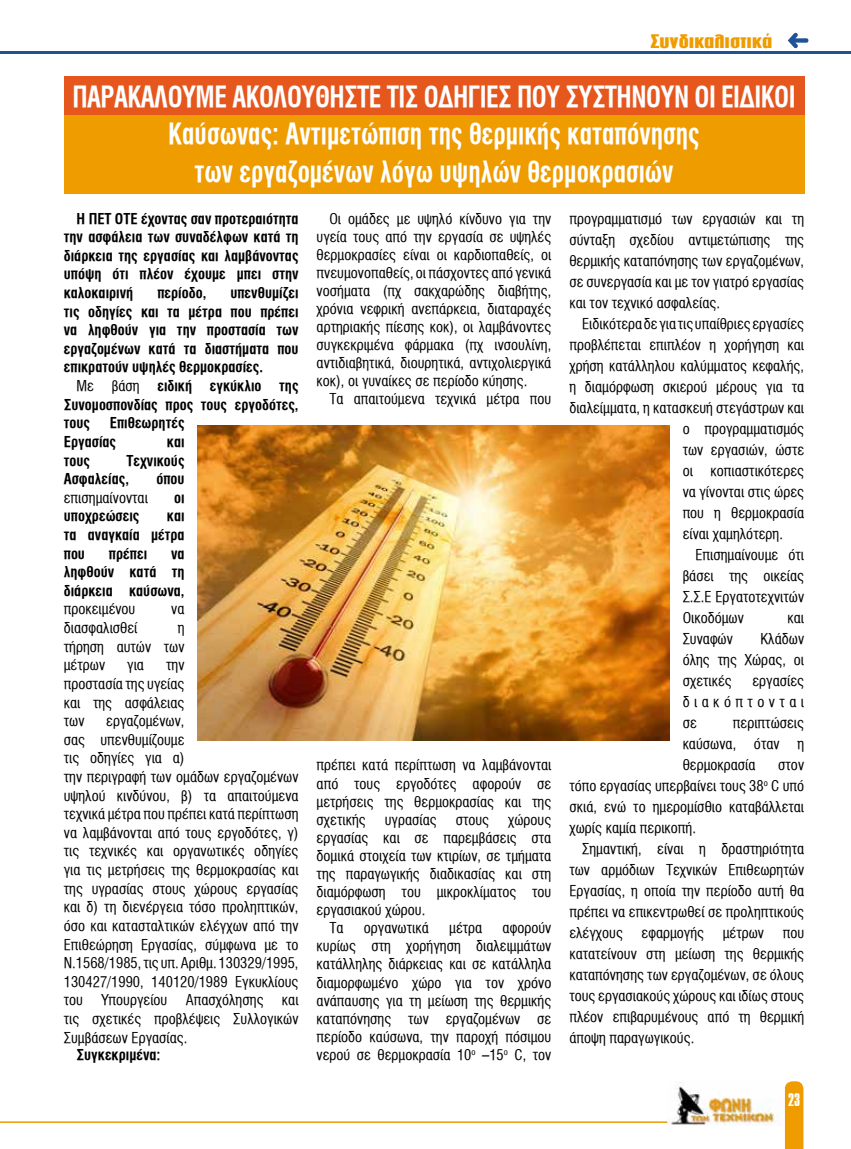
<style>
.page{position:relative;width:851px;height:1149px;background:#fff}
.page>*{position:absolute;margin:0;border:0;box-sizing:border-box;transform-origin:0 0}
.t1{font:29.25px/37.2px "UB Helvetica Cond Bold";color:#fff;text-align:center;scale:.9 1}
.t2{font:800 19.5px "CF Eteocles";color:#ee9c00;scale:1.2 1}
.t3{font:15.6px "CF Compacta BT Roman";color:#fff}
.t4{font:15px/18.6px "UB Helvetica Cond";color:#000;text-align:justify}
.t5{font:15px/18.6px "UB Helvetica Cond Bold";color:#000;text-align:justify}
.s1{font-family:"UB Helvetica Cond"}
</style>
<div class="page">
<hr style="left:0;top:1120px;width:667px;height:2px;background:#ee9c00">
<svg style="left:787px;top:33px;width:21px;height:15px"></svg>
<hr style="left:0;top:52px;width:850px;height:2px;background:#215298">
<svg style="left:784px;top:1081px;width:19px;height:67px"></svg>
<img style="left:666px;top:1082px;width:113px;height:42px">
<div style="left:64px;top:77px;width:740px;height:116px;background:#e6571e"></div>
<div style="left:64px;top:115px;width:740px;height:78px;background:#ee9c00"></div>
<img style="left:197px;top:425px;width:472px;height:315px">
<h2 class="t2" style="left:650px;top:31px;width:103px">Συνδικαλιστικά</h2>
<h1 class="t1" style="left:72px;top:78px;width:804px">ΠΑΡΑΚΑΛΟΥΜΕ ΑΚΟΛΟΥΘΗΣΤΕ ΤΙΣ ΟΔΗΓΙΕΣ ΠΟΥ ΣΥΣΤΗΝΟΥΝ ΟΙ ΕΙΔΙΚΟΙ<br>Καύσωνας: Αντιμετώπιση της θερμικής καταπόνησης<br>των εργαζομένων λόγω υψηλών θερμοκρασιών</h1>
<p class="t5" style="left:64px;top:209px;width:236px;text-indent:13px">Η ΠΕΤ ΟΤΕ έχοντας σαν προτεραιότητα την ασφάλεια των συναδέλφων κατά τη διάρκεια της εργασίας και λαμβάνοντας υπόψη ότι πλέον έχουμε μπει στην καλοκαιρινή</p>
<p class="t4" style="left:316px;top:209px;width:236px;line-height:18px;text-indent:13px">Οι ομάδες με υψηλό κίνδυνο για την υγεία τους από την εργασία σε υψηλές θερμοκρασίες είναι οι καρδιοπαθείς, οι πνευμονοπαθείς, οι πάσχοντες από γενικά νοσήματα (πχ σακχαρώδης διαβήτης, χρόνια νεφρική ανεπάρκεια, διαταραχές αρτηριακής πίεσης κοκ), οι λαμβάνοντες συγκεκριμένα φάρμακα (πχ ινσουλίνη, αντιδιαβητικά, διουρητικά, αντιχολιεργικά κοκ), οι γυναίκες σε περίοδο κύησης.</p>
<p class="t4" style="left:329px;top:390px;width:223px">Τα απαιτούμενα τεχνικά μέτρα που</p>
<p class="t4" style="left:569px;top:208px;width:236px;line-height:21px">προγραμματισμό των εργασιών και τη σύνταξη σχεδίου αντιμετώπισης της θερμικής καταπόνησης των εργαζομένων, σε συνεργασία και με τον γιατρό εργασίας και τον τεχνικό ασφαλείας.</p>
<p class="t4" style="left:582px;top:314px;width:223px">Ειδικότερα δε για τις υπαίθριες εργασίες</p>
<p class="t4" style="left:569px;top:335px;width:236px">προβλέπεται επιπλέον η χορήγηση και</p>
<p class="t4" style="left:569px;top:356px;width:236px">χρήση κατάλληλου καλύμματος κεφαλής,</p>
<p class="t4" style="left:569px;top:377px;width:236px">η διαμόρφωση σκιερού μέρους για τα</p>
<p class="t4" style="left:569px;top:398px;width:236px">διαλείμματα, η κατασκευή στεγάστρων και</p>
<p class="t4" style="left:682px;top:419px;width:123px">ο προγραμματισμός</p>
<p class="t4" style="left:682px;top:440px;width:123px">των εργασιών, ώστε</p>
<p class="t4" style="left:682px;top:461px;width:123px">οι κοπιαστικότερες</p>
<p class="t4" style="left:682px;top:482px;width:123px">να γίνονται στις ώρες</p>
<p class="t4" style="left:682px;top:503px;width:123px">που η θερμοκρασία</p>
<p class="t4" style="left:682px;top:524px;width:102px">είναι χαμηλότερη.</p>
<p class="t4" style="left:695px;top:545px;width:110px">Επισημαίνουμε ότι</p>
<p class="t4" style="left:682px;top:566px;width:123px">βάσει της οικείας</p>
<p class="t4" style="left:682px;top:587px;width:123px">Σ.Σ.Ε Εργατοτεχνιτών</p>
<p class="t4" style="left:682px;top:608px;width:63px">Οικοδόμων</p>
<p class="t4" style="left:787px;top:608px;width:18px">και</p>
<p class="t4" style="left:682px;top:629px;width:52px">Συναφών</p>
<p class="t5" style="left:64px;top:283px;width:236px;text-indent:166px">υπενθυμίζει τις οδηγίες και τα μέτρα που πρέπει να ληφθούν για την προστασία των εργαζομένων κατά τα διαστήματα που επικρατούν υψηλές θερμοκρασίες.</p>
<p class="t5" style="left:64px;top:376px;width:236px;text-indent:13px"><span class="s1">Με βάση</span> ειδική εγκύκλιο της Συνομοσπονδίας προς τους εργοδότες, τους</p>
<p class="t5" style="left:157px;top:283px;width:50px">περίοδο,</p>
<p class="t5" style="left:64px;top:414px;width:122px;text-indent:46px">Επιθεωρητές<br>Εργασίας</p>
<p class="t5" style="left:167px;top:432px;width:19px">και</p>
<p class="t5" style="left:64px;top:451px;width:122px;text-indent:63px">Τεχνικούς<br>Ασφαλείας,</p>
<p class="t5" style="left:64px;top:451px;width:28px">τους</p>
<p class="t5" style="left:156px;top:469px;width:30px">όπου</p>
<p class="t4" style="left:64px;top:488px;width:86px">επισημαίνονται</p>
<p class="t5" style="left:174px;top:488px;width:12px">οι</p>
<p class="t5" style="left:64px;top:507px;width:77px">υποχρεώσεις</p>
<p class="t5" style="left:64px;top:507px;width:122px;text-indent:103px">και τα αναγκαία μέτρα που</p>
<p class="t5" style="left:109px;top:544px;width:40px">πρέπει</p>
<p class="t5" style="left:64px;top:544px;width:122px;text-indent:107px">να ληφθούν κατά τη διάρκεια καύσωνα,</p>
<p class="t4" style="left:64px;top:600px;width:73px">προκειμένου</p>
<p class="t4" style="left:171px;top:600px;width:15px">να</p>
<p class="t4" style="left:64px;top:618px;width:75px">διασφαλισθεί</p>
<p class="t4" style="left:64px;top:618px;width:122px;text-indent:114px">η τήρηση αυτών των μέτρων</p>
<p class="t4" style="left:682px;top:628px;width:123px;line-height:21px;text-indent:78px">Κλάδων όλης της Χώρας, οι σχετικές</p>
<p class="t4" style="left:127px;top:655px;width:18px">για</p>
<p class="t4" style="left:64px;top:655px;width:122px;text-indent:102px">την προστασία της υγείας και της ασφάλειας των</p>
<p class="t4" style="left:682px;top:670px;width:123px;line-height:21px;text-indent:70px">εργασίες διακόπτονται σε</p>
<p class="t4" style="left:64px;top:711px;width:236px;text-align:left;text-indent:42px">εργαζομένων,<br>σας υπενθυμίζουμε<br>τις οδηγίες για α)<br>την περιγραφή των ομάδων εργαζομένων υψηλού κινδύνου, β) τα απαιτούμενα τεχνικά μέτρα που πρέπει κατά περίπτωση να λαμβάνονται από τους εργοδότες, γ) τις τεχνικές και οργανωτικές οδηγίες για τις μετρήσεις της θερμοκρασίας και της υγρασίας στους χώρους εργασίας και δ) τη διενέργεια τόσο προληπτικών, όσο και κατασταλτικών ελέγχων από την Επιθεώρηση Εργασίας, σύμφωνα με το Ν.1568/1985, τις υπ. Αριθμ. 130329/1995, 130427/1990, 140120/1989 Εγκυκλίους του Υπουργείου Απασχόλησης και τις σχετικές προβλέψεις Συλλογικών Συμβάσεων Εργασίας.</p>
<p class="t5" style="left:77px;top:1045px;width:85px">Συγκεκριμένα:</p>
<p class="t4" style="left:682px;top:712px;width:123px;line-height:21px;text-indent:50px">περιπτώσεις καύσωνα, όταν η θερμοκρασία</p>
<p class="t4" style="left:316px;top:756px;width:236px;line-height:18.1px">πρέπει κατά περίπτωση να λαμβάνονται από τους εργοδότες αφορούν σε μετρήσεις της θερμοκρασίας και της σχετικής</p>
<p class="t4" style="left:569px;top:753px;width:236px;line-height:21px;text-indent:209px">στον τόπο εργασίας υπερβαίνει τους 38<sup>ο</sup> C υπό σκιά, ενώ το ημερομίσθιο καταβάλλεται χωρίς καμία περικοπή.</p>
<p class="t4" style="left:569px;top:837px;width:236px;line-height:21px;text-indent:13px">Σημαντική, είναι η δραστηριότητα των αρμόδιων Τεχνικών Επιθεωρητών Εργασίας, η οποία την περίοδο αυτή θα πρέπει να επικεντρωθεί σε προληπτικούς ελέγχους εφαρμογής μέτρων που κατατείνουν στη μείωση της θερμικής καταπόνησης των εργαζομένων, σε όλους τους εργασιακούς χώρους και ιδίως στους πλέον επιβαρυμένους από τη θερμική άποψη παραγωγικούς.</p>
<p class="t4" style="left:384px;top:810px;width:53px">υγρασίας</p>
<p class="t4" style="left:455px;top:810px;width:35px">στους</p>
<p class="t4" style="left:508px;top:810px;width:45px">χώρους</p>
<p class="t4" style="left:316px;top:828px;width:236px">εργασίας και σε παρεμβάσεις στα</p>
<p class="t4" style="left:316px;top:846px;width:236px">δομικά στοιχεία των κτιρίων, σε τμήματα</p>
<p class="t4" style="left:316px;top:864px;width:236px">της παραγωγικής διαδικασίας και στη</p>
<p class="t4" style="left:316px;top:882px;width:236px">διαμόρφωση του μικροκλίματος του</p>
<p class="t4" style="left:316px;top:900px;width:110px">εργασιακού χώρου.</p>
<p class="t4" style="left:329px;top:918px;width:16px">Τα</p>
<p class="t4" style="left:364px;top:918px;width:66px">οργανωτικά</p>
<p class="t4" style="left:449px;top:918px;width:35px">μέτρα</p>
<p class="t4" style="left:316px;top:918px;width:236px;line-height:18.1px;text-indent:186px">αφορούν κυρίως στη χορήγηση διαλειμμάτων κατάλληλης διάρκειας και σε κατάλληλα διαμορφωμένο χώρο για τον χρόνο ανάπαυσης για τη μείωση της θερμικής καταπόνησης των εργαζομένων σε περίοδο καύσωνα, την παροχή πόσιμου νερού σε θερμοκρασία 10<sup>ο</sup> –15<sup>ο</sup> C, τον</p>
<p class="t3" style="left:788px;top:1090px;width:13px">23</p>
</div>
